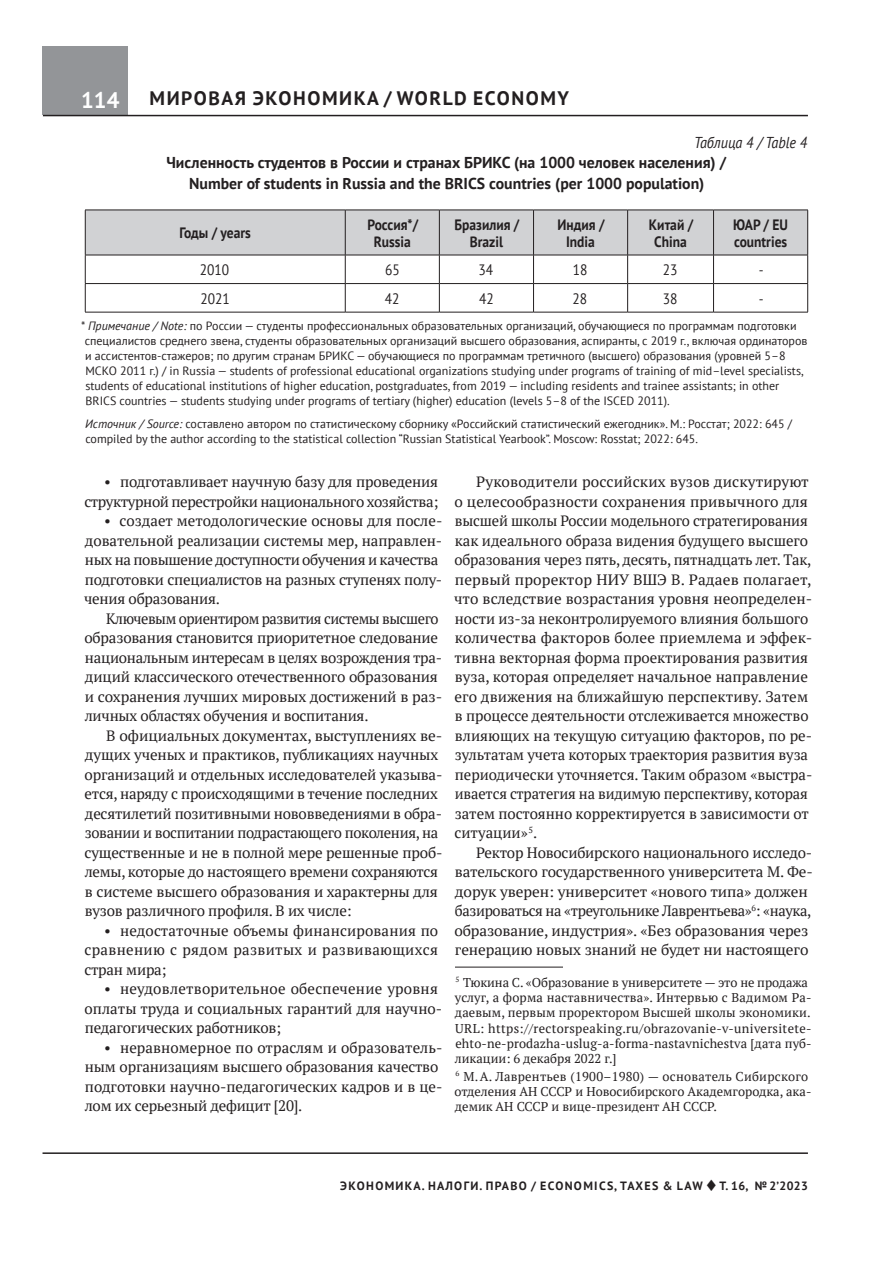
<style>
.page{position:relative;width:893px;height:1263px;background:#fff}
.page>*{position:absolute;margin:0;border:0;box-sizing:border-box;transform-origin:0 0}
.t1{font:700 22.5px "PT Sans";color:#fff}
.t2{font:700 19.5px "PT Sans";letter-spacing:.08em;color:#231f20}
.t3{font:700 15.75px/20.2px "PT Sans";color:#231f20}
.t4{font:italic 15.75px "PT Sans";color:#231f20;scale:.9 1}
.t5{font:15px/19.5px "PT Serif";letter-spacing:-.01em;color:#231f20}
.t6{font:700 15px/16.5px "PT Sans";color:#231f20;text-align:center;scale:.9 1}
.t7{font:15px "PT Sans";color:#231f20;scale:.9 1}
.t8{font:12.75px/15.3px "PT Serif";letter-spacing:.01em;color:#231f20}
.t9{font:12px/15px "PT Sans";color:#231f20}
.t10{font:700 12px "PT Sans";letter-spacing:.11em;color:#231f20}
.s1{font-style:italic}
</style>
<div class="page">
<div style="left:43px;top:47px;width:85px;height:68px;background:#939598"></div>
<hr style="left:43px;top:115px;width:765px;height:1px;background:#231f20">
<hr style="left:43px;top:1152px;width:765px;height:2px;background:#231f20">
<hr style="left:455px;top:967px;width:108px;height:1px;background:#231f20">
<svg style="left:85px;top:211px;width:723px;height:101px"></svg>
<hr style="left:85px;top:312px;width:260px;height:1px;background:#231f20">
<hr style="left:345px;top:312px;width:94px;height:1px;background:#231f20">
<hr style="left:439px;top:312px;width:94px;height:1px;background:#231f20">
<hr style="left:533px;top:312px;width:95px;height:1px;background:#231f20">
<hr style="left:628px;top:312px;width:85px;height:1px;background:#231f20">
<hr style="left:713px;top:312px;width:95px;height:1px;background:#231f20">
<hr style="left:85px;top:210px;width:260px;height:1px;background:#231f20">
<hr style="left:85px;top:210px;width:1px;height:45px;background:#231f20">
<hr style="left:345px;top:210px;width:94px;height:1px;background:#231f20">
<hr style="left:439px;top:210px;width:94px;height:1px;background:#231f20">
<hr style="left:533px;top:210px;width:95px;height:1px;background:#231f20">
<hr style="left:628px;top:210px;width:85px;height:1px;background:#231f20">
<hr style="left:713px;top:210px;width:95px;height:1px;background:#231f20">
<hr style="left:807px;top:210px;width:1px;height:45px;background:#231f20">
<hr style="left:85px;top:255px;width:260px;height:1px;background:#231f20">
<hr style="left:345px;top:255px;width:94px;height:1px;background:#231f20">
<hr style="left:439px;top:255px;width:94px;height:1px;background:#231f20">
<hr style="left:533px;top:255px;width:95px;height:1px;background:#231f20">
<hr style="left:628px;top:255px;width:85px;height:1px;background:#231f20">
<hr style="left:713px;top:255px;width:95px;height:1px;background:#231f20">
<h1 class="t1" style="left:81px;top:85px;width:40px">114</h1>
<h2 class="t2" style="left:150px;top:86px;width:263px">МИРОВАЯ ЭКОНОМИКА / WORL</h2>
<h2 class="t2" style="left:454px;top:86px;width:46px">D ECONOM</h2>
<h2 class="t2" style="left:557px;top:86px;width:13px">Y</h2>
<p class="t4" style="left:694px;top:133px;width:127px">Таблица 4 / Table 4</p>
<p class="t3" style="left:189px;top:153px;width:538px;text-indent:-23px">Численность студентов в России и странах БРИКС (на 1000 человек населения) /<br>Number of students in Russia and the BRICS</p>
<p class="t3" style="left:489px;top:173px;width:217px">countries (per 1000 population)</p>
<p class="t6" style="left:179px;top:224px;width:81px">Годы / years</p>
<p class="t6" style="left:367px;top:216px;width:58px">Россия*/<br>Russia</p>
<p class="t6" style="left:454px;top:216px;width:74px">Бразилия /<br>Brazil</p>
<p class="t6" style="left:558px;top:216px;width:54px">Индия /<br>India</p>
<p class="t6" style="left:649px;top:216px;width:51px">Китай /<br>China</p>
<p class="t6" style="left:733px;top:216px;width:62px;text-align:left">ЮАР / EU countries</p>
<p class="t7" style="left:200px;top:260px;width:34px">2010</p>
<p class="t7" style="left:385px;top:260px;width:18px">65</p>
<p class="t7" style="left:479px;top:260px;width:18px">34</p>
<p class="t7" style="left:573px;top:260px;width:18px">18</p>
<p class="t7" style="left:663px;top:260px;width:18px">23</p>
<p class="t7" style="left:759px;top:260px;width:7px">-</p>
<p class="t7" style="left:200px;top:289px;width:34px">2021</p>
<p class="t7" style="left:385px;top:289px;width:18px">42</p>
<p class="t7" style="left:479px;top:289px;width:18px">42</p>
<p class="t7" style="left:573px;top:289px;width:18px">28</p>
<p class="t7" style="left:663px;top:289px;width:18px">38</p>
<p class="t7" style="left:759px;top:289px;width:7px">-</p>
<p class="t9" style="left:85px;top:318px;width:724px;text-indent:-4px"><span class="s1">* Примечание / Note:</span> по России — студенты профессиональных образовательных организаций, обучающиеся по программам подготовки специалистов среднего звена, студенты образовательных организаций высшего образования, аспиранты, с 2019 г., включая ординаторов и ассистентов-стажеров; по другим странам БРИКС — обучающиеся по программам третичного (высшего) образования (уровней 5–8<br>МСКО 2011 г.) / in Russia — students of professional educational organizations studying under programs of training of mid–level specialists, students of educational institutions of higher education, postgraduates, from 2019 — including residents and trainee assistants; in other BRICS countries — students studying under programs of tertiary (higher) education (levels 5–8 of the ISCED 2011).</p>
<p class="t9" style="left:85px;top:416px;width:708px"><span class="s1">Источник / Source:</span> составлено автором по статистическому сборнику «Российский статистический ежегодник». М.: Росстат; 2022: 645 / compiled by the author according to the statistical collection “Russian Statistical Yearbook”. Moscow: Rosstat; 2022: 645.</p>
<p class="t5" style="left:85px;top:472px;width:355px;text-align:right">• подготавливает научную базу для проведения структурной перестройки национального хозяйства;</p>
<p class="t5" style="left:84px;top:511px;width:360px;text-indent:20px">• создает методологические основы для после&shy;довательной реализации системы мер, направлен&shy;ных на повышение доступности обучения и качества подготовки специалистов на разных ступенях полу&shy;чения образования.</p>
<p class="t5" style="left:85px;top:608px;width:359px;text-indent:22px">Ключевым ориентиром развития системы высшего образования становится приоритетное следование национальным интересам в целях возрождения тра&shy;диций классического отечественного образования и сохранения лучших мировых достижений в раз&shy;личных областях обучения и воспитания.</p>
<p class="t5" style="left:85px;top:725px;width:359px;text-indent:22px">В официальных документах, выступлениях ве&shy;дущих ученых и практиков, публикациях научных организаций и отдельных исследователей указыва&shy;ется, наряду с происходящими в течение последних десятилетий позитивными нововведениями в обра&shy;зовании и воспитании подрастающего поколения, на существенные и не в полной мере решенные проб&shy;лемы, которые до настоящего времени сохраняются в системе высшего образования и характерны для вузов различного профиля. В их числе:</p>
<p class="t5" style="left:85px;top:920px;width:355px;text-align:justify;text-indent:20px">• недостаточные объемы финансирования по сравнению с рядом развитых и развивающихся стран мира;</p>
<p class="t5" style="left:85px;top:979px;width:359px;text-indent:20px">• неудовлетворительное обеспечение уровня оплаты труда и социальных гарантий для научно&shy;педагогических работников;</p>
<p class="t5" style="left:85px;top:1037px;width:359px;text-indent:20px">• неравномерное по отраслям и образователь&shy;ным организациям высшего образования качество подготовки научно-педагогических кадров и в це&shy;лом их серьезный дефицит [20].</p>
<p class="t5" style="left:454px;top:472px;width:360px;text-indent:22px">Руководители российских вузов дискутируют о целесообразности сохранения привычного для высшей школы России модельного стратегирования как идеального образа видения будущего высшего образования через пять, десять, пятнадцать лет. Так, первый проректор НИУ ВШЭ В. Радаев полагает, что вследствие возрастания уровня неопределен&shy;ности из-за неконтролируемого влияния большого количества факторов более приемлема и эффек&shy;тивна векторная форма проектирования развития вуза, которая определяет начальное направление его движения на ближайшую перспективу. Затем в процессе деятельности отслеживается множество влияющих на текущую ситуацию факторов, по ре&shy;зультатам учета которых траектория развития вуза периодически уточняется. Таким образом «выстра&shy;ивается стратегия на видимую перспективу, которая затем постоянно корректируется в зависимости от ситуации»<sup>5</sup>.</p>
<p class="t5" style="left:454px;top:842px;width:360px;text-indent:22px">Ректор Новосибирского национального исследо&shy;вательского государственного университета М. Фе&shy;дорук уверен: университет «нового типа» должен базироваться на «треугольнике Лаврентьева»<sup>6</sup>: «наука, образование, индустрия». «Без образования через генерацию новых знаний не будет ни настоящего</p>
<p class="t8" style="left:455px;top:974px;width:358px"><sup>5</sup> Тюкина С. «Образование в университете — это не продажа услуг, а форма наставничества». Интервью с Вадимом Ра&shy;даевым, первым проректором Высшей школы экономики.<br>URL: https://rectorspeaking.ru/obrazovanie-v-universitete&shy;ehto-ne-prodazha-uslug-a-forma-nastavnichestva [дата пуб&shy;ликации: 6 декабря 2022 г.]</p>
<p class="t8" style="left:455px;top:1068px;width:358px"><sup>6</sup> М.А. Лаврентьев (1900–1980) — основатель Сибирского отделения АН СССР и Новосибирского Академгородка, ака&shy;демик АН СССР и вице-президент АН СССР.</p>
<p class="t10" style="left:340px;top:1178px;width:469px">ЭКОНОМИКА. НАЛОГИ. ПРАВО / Economics, taxes &amp; law ◆ Т. 16, №2’2023</p>
</div>
